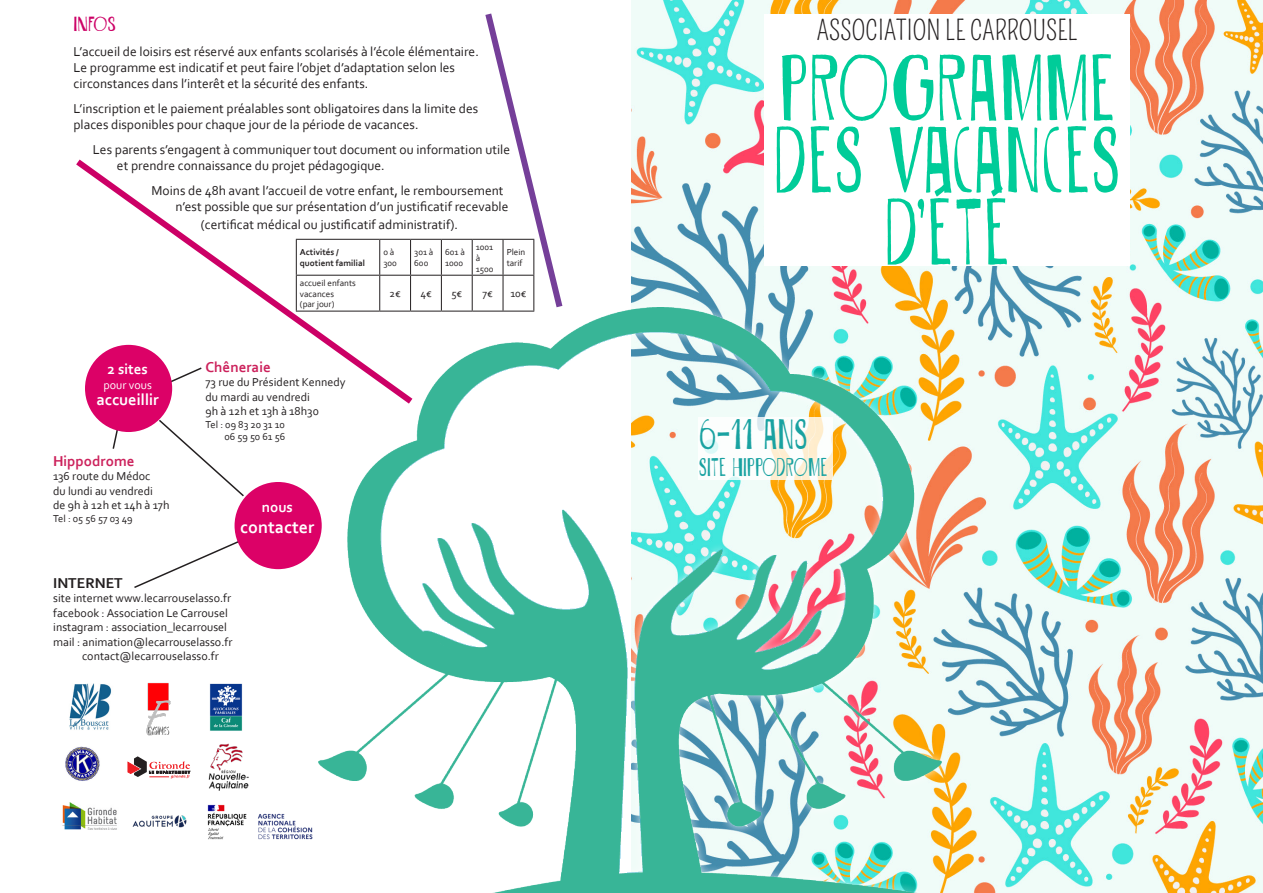
<style>
.page{position:relative;width:1263px;height:893px;background:#fff}
.page>*{position:absolute;margin:0;border:0;box-sizing:border-box;transform-origin:0 0}
.t1{font:82.5px "DK Sirius B";color:#0c9;scale:.75 1}
.t2{font:37.5px "DK Sirius B";color:#19a2a1;scale:.75 1}
.t3{font:27px "Pompiere";color:#231f20}
.t4{font:22.5px "DK Sirius B";color:#19a2a1;scale:.75 1}
.t5{font:700 18px "Corbel";color:#fff}
.t6{font:18px "DK Sirius B";color:#c06}
.t7{font:700 16.5px "Corbel";color:#fff}
.t8{font:700 15px "Corbel";color:#cc225c}
.t9{font:700 15px "Corbel";color:#fff}
.t10{font:700 15px "Corbel";color:#231f20}
.t11{font:13.5px/16.2px "Corbel";color:#231f20}
.t12{font:12px "Corbel";color:#231f20}
.t13{font:12px "Corbel";color:#fff}
.t14{font:10.95px "Corbel";color:#231f20}
.t15{font:10.5px "Corbel";color:#231f20}
.t16{font:9.15px/10.9px "Corbel";color:#231f20}
.t17{font:700 9.15px "Corbel";color:#231f20}
</style>
<div class="page">
<svg style="left:481px;top:13px;width:80px;height:285px"></svg>
<svg style="left:76px;top:159px;width:343px;height:250px"></svg>
<img style="left:69px;top:684px;width:43px;height:46px">
<img style="left:146px;top:683px;width:25px;height:53px">
<img style="left:209px;top:683px;width:34px;height:48px">
<svg style="left:128px;top:756px;width:62px;height:22px"></svg>
<img style="left:62px;top:803px;width:55px;height:27px">
<img style="left:208px;top:743px;width:41px;height:48px">
<img style="left:132px;top:815px;width:55px;height:13px">
<img style="left:65px;top:746px;width:35px;height:35px">
<svg style="left:168px;top:366px;width:35px;height:18px"></svg>
<svg style="left:157px;top:418px;width:89px;height:80px"></svg>
<svg style="left:112px;top:429px;width:10px;height:20px"></svg>
<svg style="left:134px;top:539px;width:108px;height:49px"></svg>
<div style="left:85px;top:345px;width:87px;height:87px;background:#dc0167;border-radius:50%"></div>
<div style="left:235px;top:482px;width:87px;height:87px;background:#dc0167;border-radius:50%"></div>
<img style="left:632px;top:0;width:631px;height:893px">
<hr style="left:296px;top:239px;width:84px;height:1px;background:#231f20">
<hr style="left:296px;top:240px;width:1px;height:35px;background:#231f20">
<hr style="left:380px;top:239px;width:31px;height:1px;background:#231f20">
<hr style="left:379px;top:240px;width:1px;height:35px;background:#231f20">
<hr style="left:411px;top:239px;width:30px;height:1px;background:#231f20">
<hr style="left:410px;top:240px;width:1px;height:35px;background:#231f20">
<hr style="left:441px;top:239px;width:31px;height:1px;background:#231f20">
<hr style="left:441px;top:240px;width:1px;height:35px;background:#231f20">
<hr style="left:472px;top:239px;width:31px;height:1px;background:#231f20">
<hr style="left:472px;top:240px;width:1px;height:35px;background:#231f20">
<hr style="left:503px;top:239px;width:31px;height:1px;background:#231f20">
<hr style="left:503px;top:240px;width:1px;height:35px;background:#231f20">
<hr style="left:533px;top:240px;width:1px;height:35px;background:#231f20">
<hr style="left:296px;top:275px;width:84px;height:1px;background:#231f20">
<hr style="left:296px;top:276px;width:1px;height:35px;background:#231f20">
<hr style="left:380px;top:275px;width:31px;height:1px;background:#231f20">
<hr style="left:379px;top:276px;width:1px;height:35px;background:#231f20">
<hr style="left:411px;top:275px;width:30px;height:1px;background:#231f20">
<hr style="left:410px;top:276px;width:1px;height:35px;background:#231f20">
<hr style="left:441px;top:275px;width:31px;height:1px;background:#231f20">
<hr style="left:441px;top:276px;width:1px;height:35px;background:#231f20">
<hr style="left:472px;top:275px;width:31px;height:1px;background:#231f20">
<hr style="left:472px;top:276px;width:1px;height:35px;background:#231f20">
<hr style="left:503px;top:275px;width:31px;height:1px;background:#231f20">
<hr style="left:503px;top:276px;width:1px;height:35px;background:#231f20">
<hr style="left:533px;top:276px;width:1px;height:35px;background:#231f20">
<hr style="left:296px;top:311px;width:84px;height:1px;background:#231f20">
<img style="left:207px;top:804px;width:102px;height:36px">
<div style="left:309px;top:298px;width:641px;height:595px;background:#fff;opacity:.75"></div>
<img style="left:318px;top:308px;width:623px;height:585px">
<div style="left:765px;top:14px;width:365px;height:252px;background:#fff"></div>
<div style="left:690px;top:410px;width:145px;height:76px;background:#fff;opacity:.75"></div>
<p class="t6" style="left:73px;top:12px;width:44px">INFOS</p>
<p class="t11" style="left:73px;top:43px;width:407px">L’accueil de loisirs est réservé aux enfants scolarisés à l’école élémentaire.<br>Le programme est indicatif et peut faire l’objet d’adaptation selon les circonstances dans l’interêt et la sécurité des enfants.</p>
<p class="t11" style="left:73px;top:100px;width:406px">L’inscription et le paiement préalables sont obligatoires dans la limite des places disponibles pour chaque jour de la période de vacances.</p>
<p class="t11" style="left:117px;top:141px;width:395px;text-indent:-24px">Les parents s’engagent à communiquer tout document ou information utile et prendre connaissance du projet pédagogique.</p>
<p class="t11" style="left:175px;top:182px;width:334px;text-indent:-24px">Moins de 48h avant l’accueil de votre enfant, le remboursement n’est possible que sur présentation d’un justificatif recevable</p>
<p class="t11" style="left:201px;top:216px;width:259px">(certificat médical ou justificatif administratif).</p>
<p class="t9" style="left:108px;top:360px;width:42px">2 sites</p>
<p class="t13" style="left:104px;top:377px;width:50px">pour vous</p>
<p class="t7" style="left:96px;top:390px;width:64px">accueillir</p>
<p class="t8" style="left:53px;top:452px;width:83px">Hippodrome</p>
<p class="t12" style="left:53px;top:469px;width:99px">136 route du Médoc</p>
<p class="t12" style="left:53px;top:483px;width:101px">du lundi au vendredi</p>
<p class="t12" style="left:53px;top:498px;width:118px">de 9h à 12h et 14h à 17h</p>
<p class="t15" style="left:53px;top:512px;width:81px">Tel : 05 56 57 03 49</p>
<p class="t17" style="left:300px;top:246px;width:40px">Activités /</p>
<p class="t17" style="left:300px;top:257px;width:67px">quotient familial</p>
<p class="t16" style="left:383px;top:246px;width:15px">0 à<br>300</p>
<p class="t16" style="left:414px;top:246px;width:21px">301 à<br>600</p>
<p class="t16" style="left:445px;top:246px;width:21px">601 à<br>1000</p>
<p class="t16" style="left:476px;top:241px;width:19px">1001 à<br>1500</p>
<p class="t16" style="left:507px;top:246px;width:20px">Plein tarif</p>
<p class="t16" style="left:300px;top:277px;width:57px">accueil enfants vacances</p>
<p class="t16" style="left:300px;top:299px;width:36px">(par jour)</p>
<p class="t14" style="left:390px;top:287px;width:13px">2€</p>
<p class="t14" style="left:420px;top:287px;width:13px">4€</p>
<p class="t14" style="left:451px;top:287px;width:12px">5€</p>
<p class="t14" style="left:482px;top:287px;width:12px">7€</p>
<p class="t14" style="left:510px;top:287px;width:18px">10€</p>
<p class="t8" style="left:205px;top:358px;width:67px">Chêneraie</p>
<p class="t12" style="left:205px;top:375px;width:142px">73 rue du Président Kennedy</p>
<p class="t12" style="left:205px;top:389px;width:106px">du mardi au vendredi</p>
<p class="t12" style="left:205px;top:404px;width:115px">9h à 12h et 13h à 18h30</p>
<p class="t15" style="left:205px;top:418px;width:81px">Tel : 09 83 20 31 10</p>
<p class="t15" style="left:224px;top:430px;width:62px">06 59 50 61 56</p>
<p class="t9" style="left:262px;top:497px;width:33px">nous</p>
<p class="t5" style="left:240px;top:516px;width:76px">contacter</p>
<p class="t10" style="left:53px;top:574px;width:71px">INTERNET</p>
<p class="t12" style="left:53px;top:591px;width:179px">site internet www.lecarrouselasso.fr</p>
<p class="t12" style="left:53px;top:605px;width:176px">facebook : Association Le Carrousel</p>
<p class="t12" style="left:53px;top:620px;width:175px">instagram : association_lecarrousel</p>
<p class="t12" style="left:53px;top:634px;width:181px">mail : animation@lecarrouselasso.fr</p>
<p class="t12" style="left:82px;top:649px;width:138px">contact@lecarrouselasso.fr</p>
<p class="t3" style="left:817px;top:14px;width:262px">ASSOCIATION LE CARROUSEL</p>
<p class="t1" style="left:779px;top:34px;width:451px">PROGRAMME</p>
<p class="t1" style="left:774px;top:106px;width:464px">DES VACANCES</p>
<p class="t1" style="left:884px;top:178px;width:169px">D’ÉTÉ</p>
<p class="t2" style="left:699px;top:410px;width:147px">6-11 ANS</p>
<p class="t4" style="left:699px;top:453px;width:173px">SITE HIPPODROME</p>
</div>
